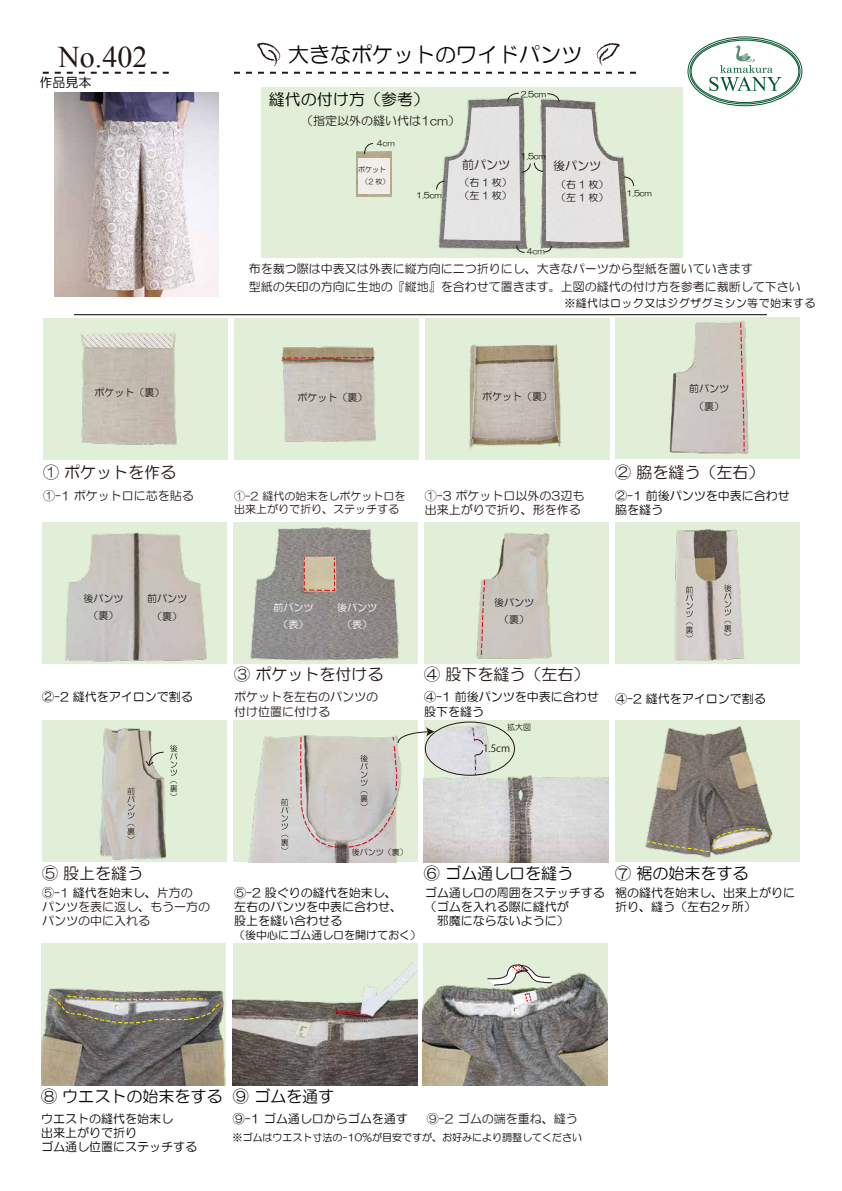
<style>
.page{position:relative;width:842px;height:1191px;background:#fff}
.page>*{position:absolute;margin:0;border:0;box-sizing:border-box;transform-origin:0 0}
.t1{font:30px "Times New Roman";color:#221714}
.t2{font:21px "HG Maru Gothic MPRO";color:#040000}
.t3{font:16px "HG Maru Gothic MPRO";color:#040000}
.t4{font:16px "HG Maru Gothic MPRO";color:#221714}
.t5{font:13px "HG Maru Gothic MPRO";color:#040000}
.t6{font:12px/14.4px "HG Maru Gothic MPRO";color:#040000}
.t7{font:12px/18px "HG Maru Gothic MPRO";color:#221815}
.t8{font:12px/14.4px "HG Maru Gothic MPRO";color:#221714}
.t9{font:11px/13.2px "HG Maru Gothic MPRO";color:#221714}
.t10{font:11px "HG Maru Gothic MPRO";letter-spacing:.04em;color:#070001}
.t11{font:11px "HG Maru Gothic MPRO";color:#040000}
.t12{font:10px/17.5px "HG Maru Gothic MPRO";color:#221815;text-align:center}
.t13{font:10px "HG Maru Gothic MPRO";color:#040000}
.t14{font:10px/17.5px "HG Maru Gothic MPRO";color:#fff;text-align:center}
.t15{font:10px "Koz Go Pr 6 N";color:#221815}
.t16{font:8px "HG Maru Gothic MPRO";color:#040000}
.t17{font:8px "HG Maru Gothic MPRO";color:#221815}
.t18{font:7px/12px "HG Maru Gothic MPRO";color:#221815;text-align:center}
.s1{color:#040000}
</style>
<div class="page">
<svg style="left:709px;top:45px;width:72px;height:46px"></svg>
<div style="left:690px;top:39px;width:110px;height:65px;border:1px solid #00562e;border-radius:50%"></div>
<hr style="left:74px;top:314px;width:693px;height:1px;background:#040000">
<svg style="left:234px;top:42px;width:402px;height:32px"></svg>
<svg style="left:43px;top:72px;width:126px;height:2px"></svg>
<div style="left:615px;top:317px;width:184px;height:142px;background:#e1efd8"></div>
<div style="left:42px;top:522px;width:184px;height:141px;background:#e1efd8"></div>
<div style="left:233px;top:522px;width:184px;height:141px;background:#e1efd8"></div>
<div style="left:424px;top:522px;width:184px;height:141px;background:#e1efd8"></div>
<div style="left:615px;top:522px;width:184px;height:141px;background:#e1efd8"></div>
<div style="left:42px;top:720px;width:184px;height:142px;background:#e1efd8"></div>
<div style="left:233px;top:720px;width:184px;height:142px;background:#e1efd8"></div>
<div style="left:424px;top:720px;width:184px;height:142px;background:#e1efd8"></div>
<div style="left:615px;top:720px;width:184px;height:142px;background:#e1efd8"></div>
<div style="left:41px;top:943px;width:184px;height:142px;background:#e1efd8"></div>
<div style="left:233px;top:943px;width:184px;height:142px;background:#e1efd8"></div>
<div style="left:423px;top:943px;width:184px;height:142px;background:#e1efd8"></div>
<div style="left:261px;top:87px;width:421px;height:170px;background:#e1efd8"></div>
<img style="left:41px;top:962px;width:185px;height:123px">
<img style="left:233px;top:962px;width:184px;height:123px">
<img style="left:423px;top:972px;width:184px;height:113px">
<img style="left:669px;top:321px;width:80px;height:133px">
<img style="left:65px;top:532px;width:142px;height:129px">
<img style="left:250px;top:528px;width:149px;height:133px">
<img style="left:476px;top:532px;width:76px;height:127px">
<img style="left:674px;top:529px;width:71px;height:132px">
<img style="left:100px;top:728px;width:67px;height:132px">
<img style="left:248px;top:735px;width:151px;height:127px">
<img style="left:435px;top:723px;width:80px;height:45px">
<img style="left:424px;top:768px;width:184px;height:94px">
<div style="left:425px;top:722px;width:90px;height:53px;border:1px solid #221815;border-radius:50%"></div>
<img style="left:648px;top:726px;width:125px;height:132px">
<img style="left:356px;top:151px;width:36px;height:46px">
<div style="left:358px;top:158px;width:31px;height:36px;background:#f0eee8"></div>
<img style="left:54px;top:92px;width:164px;height:205px">
<svg style="left:740px;top:322px;width:5px;height:130px"></svg>
<svg style="left:480px;top:579px;width:6px;height:77px"></svg>
<svg style="left:724px;top:584px;width:7px;height:51px"></svg>
<svg style="left:686px;top:586px;width:7px;height:51px"></svg>
<svg style="left:127px;top:787px;width:8px;height:51px"></svg>
<svg style="left:170px;top:744px;width:7px;height:52px"></svg>
<svg style="left:145px;top:751px;width:19px;height:15px"></svg>
<svg style="left:281px;top:798px;width:7px;height:51px"></svg>
<svg style="left:300px;top:527px;width:96px;height:322px"></svg>
<svg style="left:392px;top:727px;width:43px;height:64px"></svg>
<svg style="left:47px;top:993px;width:176px;height:30px;background:#8d8b81"></svg>
<svg style="left:645px;top:828px;width:125px;height:24px"></svg>
<svg style="left:525px;top:993px;width:6px;height:8px"></svg>
<svg style="left:487px;top:964px;width:65px;height:21px"></svg>
<svg style="left:436px;top:92px;width:198px;height:161px"></svg>
<svg style="left:364px;top:143px;width:10px;height:12px"></svg>
<svg style="left:472px;top:728px;width:12px;height:48px"></svg>
<div style="left:43px;top:318px;width:184px;height:142px;background:#e1efd8"></div>
<div style="left:234px;top:318px;width:184px;height:142px;background:#e1efd8"></div>
<div style="left:425px;top:318px;width:184px;height:142px;background:#e1efd8"></div>
<img style="left:81px;top:332px;width:96px;height:113px">
<img style="left:281px;top:346px;width:95px;height:96px">
<img style="left:469px;top:344px;width:93px;height:105px">
<svg style="left:82px;top:333px;width:92px;height:16px"></svg>
<svg style="left:282px;top:357px;width:92px;height:2px"></svg>
<h1 class="t1" style="left:58px;top:37px;width:91px">No.402</h1>
<p class="t5" style="left:39px;top:76px;width:53px">作品見本</p>
<p class="t12" style="left:94px;top:383px;width:71px">ポケット（裏）</p>
<h2 class="t2" style="left:288px;top:44px;width:295px">大きなポケットのワイドパンツ</h2>
<h3 class="t3" style="left:269px;top:91px;width:161px">縫代の付け方（参考）</h3>
<p class="t7" style="left:301px;top:112px;width:161px">（指定以外の縫い代は1cm）</p>
<p class="t16" style="left:521px;top:90px;width:27px">2.5cm</p>
<p class="t17" style="left:377px;top:139px;width:20px">4cm</p>
<p class="t18" style="left:358px;top:163px;width:33px">ポケット（2 枚）</p>
<p class="t16" style="left:520px;top:152px;width:27px">1.5cm</p>
<p class="t7" style="left:462px;top:156px;width:49px">前パンツ</p>
<p class="t12" style="left:459px;top:176px;width:54px;line-height:13px;text-align:left">（右1 枚）（左1 枚）</p>
<p class="t7" style="left:553px;top:157px;width:49px">後パンツ</p>
<p class="t12" style="left:556px;top:178px;width:54px;line-height:13px;text-align:left">（右1 枚）（左1 枚）</p>
<p class="t16" style="left:416px;top:191px;width:27px">1.5cm</p>
<p class="t16" style="left:626px;top:189px;width:27px">1.5cm</p>
<p class="t17" style="left:527px;top:247px;width:20px">4cm</p>
<p class="t7" style="left:249px;top:260px;width:554px">布を裁つ際は中表又は外表に縦方向に二つ折りにし、大きなパーツから型紙を置いていきます<br>型紙の矢印の方向に生地の『縦地』を合わせて置きます。上図の縫代の付け方を参考に裁断して下さい</p>
<p class="t10" style="left:564px;top:297px;width:253px">※縫代はロック又はジグザグミシン等で始末する</p>
<p class="t12" style="left:298px;top:389px;width:71px">ポケット（裏）</p>
<p class="t12" style="left:482px;top:388px;width:71px">ポケット（裏）</p>
<p class="t12" style="left:689px;top:380px;width:41px">前パンツ（裏）</p>
<h3 class="t4" style="left:43px;top:464px;width:135px">① ポケットを作る</h3>
<p class="t8" style="left:43px;top:488px;width:152px">①-1 ポケット口に芯を貼る</p>
<p class="t9" style="left:234px;top:489px;width:173px">①-2 縫代の始末をしポケット口を出来上がりで折り、ステッチする</p>
<p class="t8" style="left:425px;top:488px;width:161px">①-3 ポケット口以外の3辺も出来上がりで折り、形を作る</p>
<p class="t12" style="left:83px;top:589px;width:41px">後パンツ（裏）</p>
<p class="t14" style="left:273px;top:598px;width:41px">前パンツ（表）</p>
<p class="t14" style="left:337px;top:598px;width:41px">後パンツ（表）</p>
<p class="t12" style="left:494px;top:593px;width:41px">後パンツ（裏）</p>
<p class="t12" style="left:147px;top:590px;width:41px">前パンツ（裏）</p>
<h3 class="t4" style="left:615px;top:464px;width:151px">② 脇を縫う（左右）</h3>
<p class="t6" style="left:615px;top:488px;width:176px">②-1 前後パンツを中表に合わせ脇を縫う</p>
<p class="t6" style="left:42px;top:690px;width:152px">②-2 縫代をアイロンで割る</p>
<h3 class="t4" style="left:234px;top:666px;width:151px">③ ポケットを付ける</h3>
<p class="t8" style="left:234px;top:690px;width:145px">ポケットを左右のパンツの付け位置に付ける</p>
<p class="t6" style="left:424px;top:690px;width:176px">④-1 前後パンツを中表に合わせ股下を縫う</p>
<p class="t6" style="left:615px;top:691px;width:152px">④-2 縫代をアイロンで割る</p>
<h3 class="t4" style="left:424px;top:666px;width:167px">④ 股下を縫う（左右）</h3>
<p class="t17" style="left:507px;top:723px;width:25px">拡大図</p>
<p class="t15" style="left:483px;top:742px;width:29px">1.5cm</p>
<h3 class="t4" style="left:42px;top:865px;width:119px">⑤ 股上を縫う　</h3>
<p class="t8" style="left:42px;top:885px;width:169px">⑤-1 <span class="s1">縫代を始末し、</span>片方の<br>パンツを表に返し、もう一方のパンツの中に入れる</p>
<p class="t17" style="left:352px;top:847px;width:57px">後パンツ（裏）</p>
<p class="t6" style="left:234px;top:885px;width:169px">⑤-2 股ぐりの縫代を始末し、左右のパンツを中表に合わせ、股上を縫い合わせる</p>
<p class="t11" style="left:234px;top:929px;width:188px">（後中心にゴム通し口を開けておく）</p>
<h3 class="t3" style="left:424px;top:865px;width:151px">⑥ ゴム通し口を縫う</h3>
<p class="t6" style="left:425px;top:885px;width:182px">ゴム通し口の周囲をステッチする（ゴムを入れる際に縫代が<br>　邪魔にならないように）</p>
<h3 class="t3" style="left:615px;top:865px;width:135px">⑦ 裾の始末をする</h3>
<p class="t6" style="left:615px;top:885px;width:181px">裾の縫代を始末し、出来上がりに折り、縫う（左右2ヶ所）</p>
<h3 class="t3" style="left:41px;top:1088px;width:183px">⑧ ウエストの始末をする</h3>
<p class="t6" style="left:41px;top:1111px;width:157px">ウエストの縫代を始末し<br>出来上がりで折り<br>ゴム通し位置にステッチする</p>
<h3 class="t3" style="left:233px;top:1088px;width:103px">⑨ ゴムを通す</h3>
<p class="t6" style="left:233px;top:1111px;width:176px">⑨-1 ゴム通し口からゴムを通す</p>
<p class="t13" style="left:232px;top:1132px;width:351px">※ゴムはウエスト寸法の−10％が目安ですが、お好みにより調整してください</p>
<p class="t7" style="left:427px;top:1110px;width:152px">⑨-2 ゴムの端を重ね、縫う</p>
</div>
